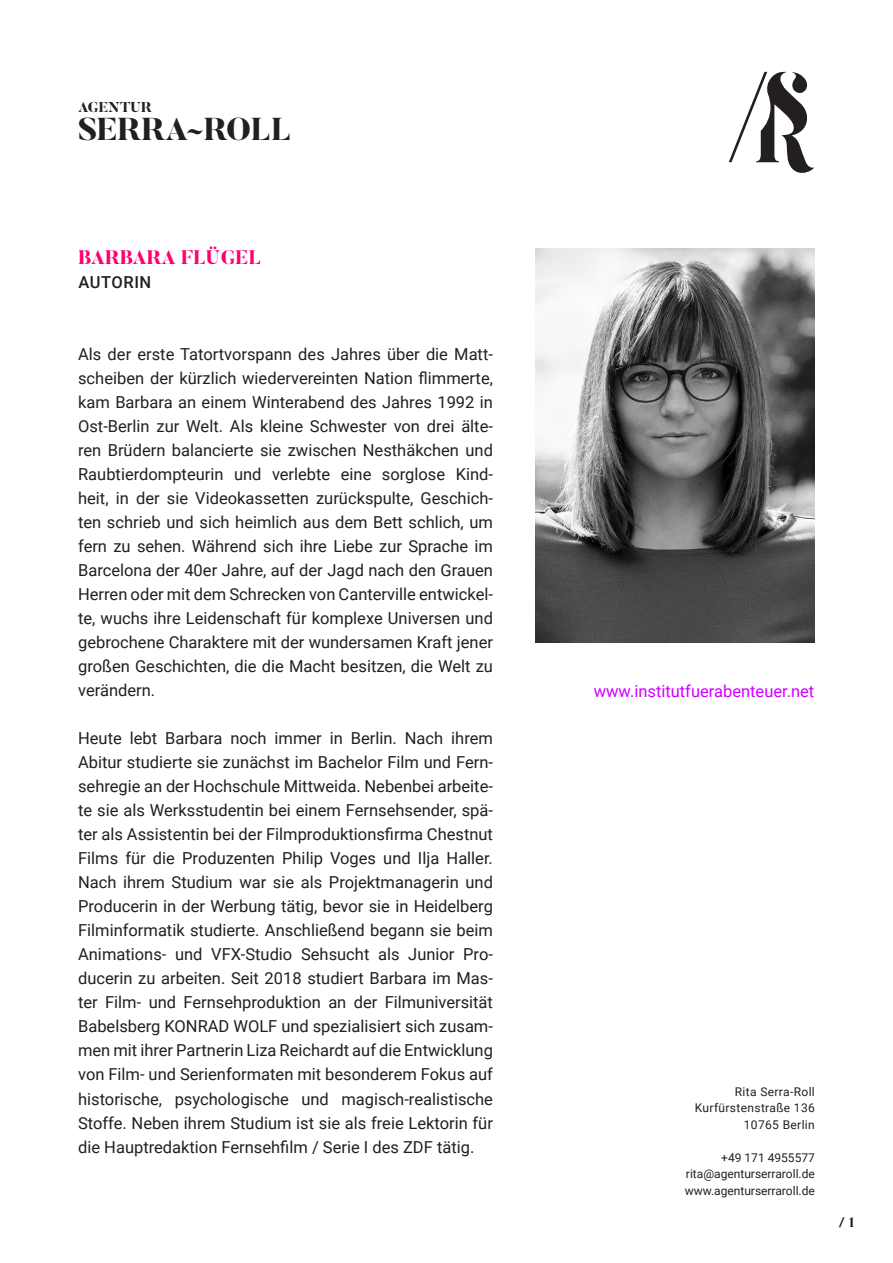
<style>
.page{position:relative;width:893px;height:1263px;background:#fff}
.page>*{position:absolute;margin:0;border:0;box-sizing:border-box;transform-origin:0 0}
.t1{font:800 31.5px "Butler";color:#231f20}
.t2{font:800 19.5px "Butler";color:#ff006d}
.t3{font:16.5px/24px "Roboto";color:#231f20;text-align:justify}
.t4{font:16.5px "Roboto";color:#cf00ff}
.t5{font:500 16.5px "Roboto";letter-spacing:.035em;color:#231f20}
.t6{font:800 14.25px "Butler";color:#231f20}
.t7{font:800 13.5px "Butler";color:#231f20}
.t8{font:12px/16.5px "Roboto";color:#231f20;text-align:justify}
.t9{font:12px/16.5px "Roboto";letter-spacing:.03em;color:#231f20;text-align:right}
</style>
<div class="page">
<img style="left:535px;top:249px;width:280px;height:393px">
<svg style="left:729px;top:72px;width:85px;height:101px"></svg>
<p class="t6" style="left:78px;top:98px;width:11px">AGE</p>
<p class="t6" style="left:108px;top:98px;width:45px">NTUR</p>
<h1 class="t1" style="left:78px;top:109px;width:43px">SERRA</h1>
<h1 class="t1" style="left:185px;top:109px;width:86px">~ROLL</h1>
<p class="t2" style="left:78px;top:245px;width:185px">BARBARA FLÜGEL</p>
<p class="t5" style="left:78px;top:271px;width:74px">AUTORIN</p>
<p class="t3" style="left:78px;top:342px;width:416px">Als der erste Tatortvorspann des Jahres über die Matt&shy;scheiben der kürzlich wiedervereinten Nation flimmerte, kam Barbara an einem Winterabend des Jahres 1992 in Ost-Berlin zur Welt. Als kleine Schwester von drei älte&shy;ren Brüdern balancierte sie zwischen Nesthäkchen und Raubtierdompteurin und verlebte eine sorglose Kind&shy;heit, in der sie Videokassetten zurückspulte, Geschich&shy;ten schrieb und sich heimlich aus dem Bett schlich, um fern zu sehen. Während sich ihre Liebe zur Sprache im Barcelona der 40er Jahre, auf der Jagd nach den Grauen Herren oder mit dem Schrecken von Canterville entwickel&shy;te, wuchs ihre Leidenschaft für komplexe Universen und gebrochene Charaktere mit der wundersamen Kraft jener großen Geschichten, die die Macht besitzen, die Welt zu verändern.</p>
<p class="t3" style="left:78px;top:726px;width:416px">Heute lebt Barbara noch immer in Berlin. Nach ihrem Abitur studierte sie zunächst im Bachelor Film und Fern&shy;sehregie an der Hochschule Mittweida. Nebenbei arbeite&shy;te sie als Werksstudentin bei einem Fernsehsender, spä&shy;ter als Assistentin bei der Filmproduktionsfirma Chestnut Films für die Produzenten Philip Voges und Ilja Haller.<br>Nach ihrem Studium war sie als Projektmanagerin und Producerin in der Werbung tätig, bevor sie in Heidelberg Filminformatik studierte. Anschließend begann sie beim Animations- und VFX-Studio Sehsucht als Junior Pro&shy;ducerin zu arbeiten. Seit 2018 studiert Barbara im Mas&shy;ter Film- und Fernsehproduktion an der Filmuniversität Babelsberg KONRAD WOLF und spezialisiert sich zusam&shy;men mit ihrer Partnerin Liza Reichardt auf die Entwicklung von Film- und Serienformaten mit besonderem Fokus auf historische, psychologische und magisch-realistische Stoffe. Neben ihrem Studium ist sie als freie Lektorin für die Hauptredaktion Fernsehfilm / Serie I des ZDF tätig.</p>
<p class="t4" style="left:594px;top:680px;width:222px">www.institutfuerabenteuer.net</p>
<p class="t9" style="left:695px;top:1083px;width:122px">Rita Serra-Roll<br>Kurfürstenstraße 136<br>10765 Berlin</p>
<p class="t8" style="left:685px;top:1149px;width:132px;text-indent:37px">+49 171 4955577 rita@agenturserraroll.de www.agenturserraroll.de</p>
<p class="t7" style="left:839px;top:1214px;width:17px">/ 1</p>
</div>
